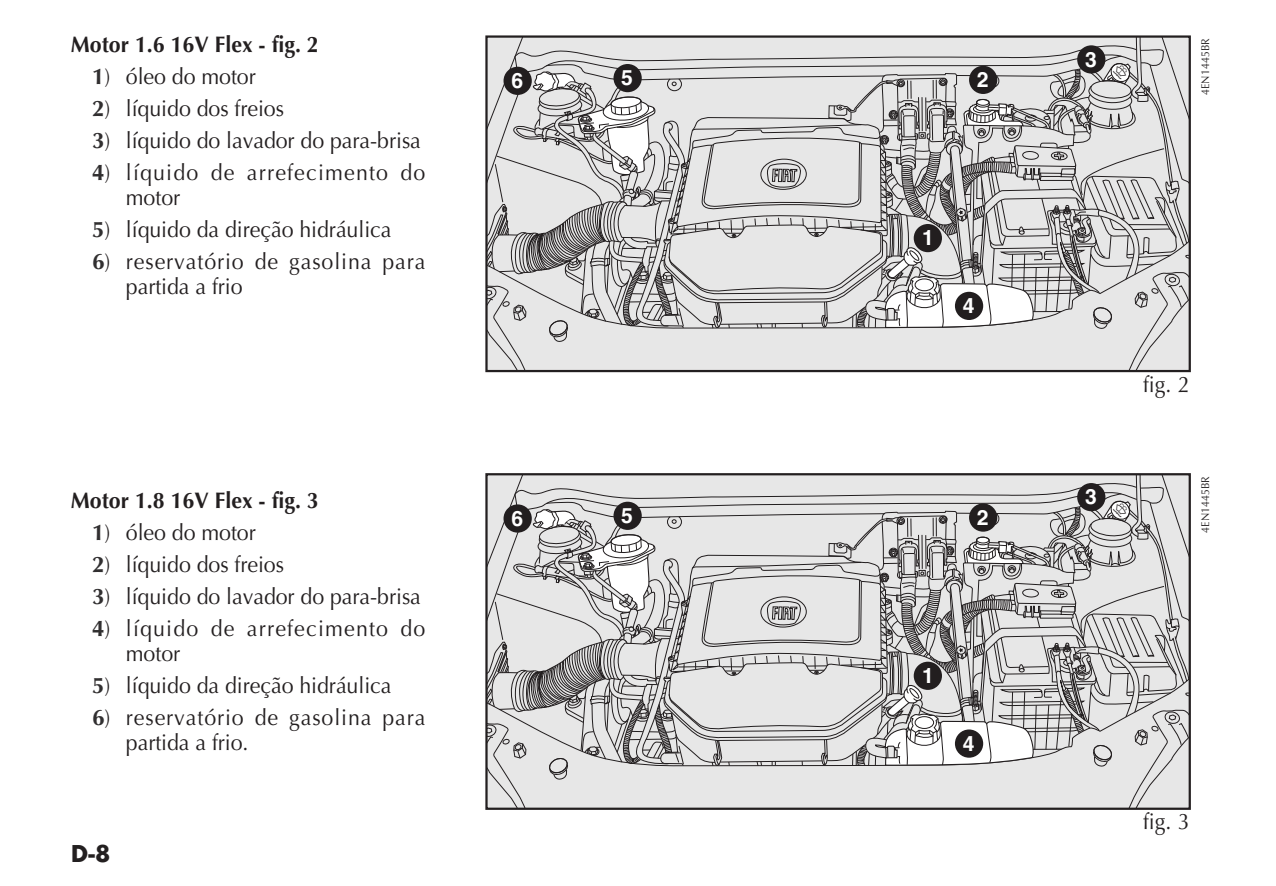
<style>
.page{position:relative;width:1276px;height:886px;background:#fff}
.page>*{position:absolute;margin:0;border:0;box-sizing:border-box;transform-origin:0 0}
.t1{font:22.5px "Optima";letter-spacing:-.005em;color:#231f20;scale:.95 1}
.t2{font:22.5px/25px "Optima";letter-spacing:.04em;color:#231f20;scale:.95 1}
.t3{font:22.5px/25px "Optima";letter-spacing:.055em;color:#231f20;scale:.95 1}
.t4{font:700 22.5px "Optima";color:#231f20;scale:.95 1}
.t5{font:700 22.5px "Futura";color:#231f20}
.t6{font:700 21.25px "Helvetica";color:#fff}
.t7{font:11.25px "Optima";color:#231f20;scale:.95 1}
.s1{font-weight:700;color:#312f30}
</style>
<div class="page">
<svg style="left:486px;top:35px;width:703px;height:336px;background:#c8c8c8"></svg>
<svg style="left:486px;top:473px;width:703px;height:336px;background:#c8c7c8"></svg>
<p class="t4" style="left:71px;top:33px;width:262px">Motor 1.6 16V Flex - fig. 2</p>
<p class="t1" style="left:92px;top:65px;width:174px"><span class="s1">1</span>) óleo do motor</p>
<p class="t1" style="left:92px;top:97px;width:203px"><span class="s1">2</span>) líquido dos freios</p>
<p class="t1" style="left:92px;top:129px;width:348px"><span class="s1">3</span>) líquido do lavador do para-brisa</p>
<p class="t3" style="left:126px;top:161px;width:317px;text-indent:-34px"><span class="s1">4</span>) líquido de arrefecimento do motor</p>
<p class="t1" style="left:92px;top:219px;width:317px"><span class="s1">5</span>) líquido da direção hidráulica</p>
<p class="t2" style="left:126px;top:250px;width:317px;text-indent:-34px"><span class="s1">6</span>) reservatório de gasolina para partida a frio</p>
<p class="t4" style="left:71px;top:489px;width:262px">Motor 1.8 16V Flex - fig. 3</p>
<p class="t1" style="left:92px;top:521px;width:174px"><span class="s1">1</span>) óleo do motor</p>
<p class="t1" style="left:92px;top:553px;width:203px"><span class="s1">2</span>) líquido dos freios</p>
<p class="t1" style="left:92px;top:585px;width:348px"><span class="s1">3</span>) líquido do lavador do para-brisa</p>
<p class="t3" style="left:126px;top:617px;width:317px;text-indent:-34px"><span class="s1">4</span>) líquido de arrefecimento do motor</p>
<p class="t1" style="left:92px;top:674px;width:317px"><span class="s1">5</span>) líquido da direção hidráulica</p>
<p class="t2" style="left:126px;top:706px;width:317px;text-indent:-34px"><span class="s1">6</span>) reservatório de gasolina para partida a frio.</p>
<p class="t5" style="left:71px;top:838px;width:41px">D-8</p>
<p class="t6" style="left:511px;top:68px;width:13px">6</p>
<p class="t6" style="left:621px;top:65px;width:13px">5</p>
<p class="t6" style="left:511px;top:506px;width:13px">6</p>
<p class="t6" style="left:621px;top:503px;width:13px">5</p>
<p class="t6" style="left:977px;top:67px;width:13px">2</p>
<p class="t6" style="left:922px;top:225px;width:13px">1</p>
<p class="t6" style="left:962px;top:293px;width:13px">4</p>
<p class="t6" style="left:977px;top:505px;width:13px">2</p>
<p class="t6" style="left:922px;top:663px;width:13px">1</p>
<p class="t6" style="left:962px;top:731px;width:13px">4</p>
<p class="t6" style="left:1085px;top:47px;width:13px">3</p>
<p class="t7" style="left:1200px;top:95px;width:61px;rotate:-90deg">4EN1445BR</p>
<p class="t6" style="left:1085px;top:484px;width:13px">3</p>
<p class="t1" style="left:1143px;top:373px;width:51px">fig. 2</p>
<p class="t7" style="left:1200px;top:532px;width:61px;rotate:-90deg">4EN1445BR</p>
<p class="t1" style="left:1143px;top:811px;width:51px">fig. 3</p>
</div>
